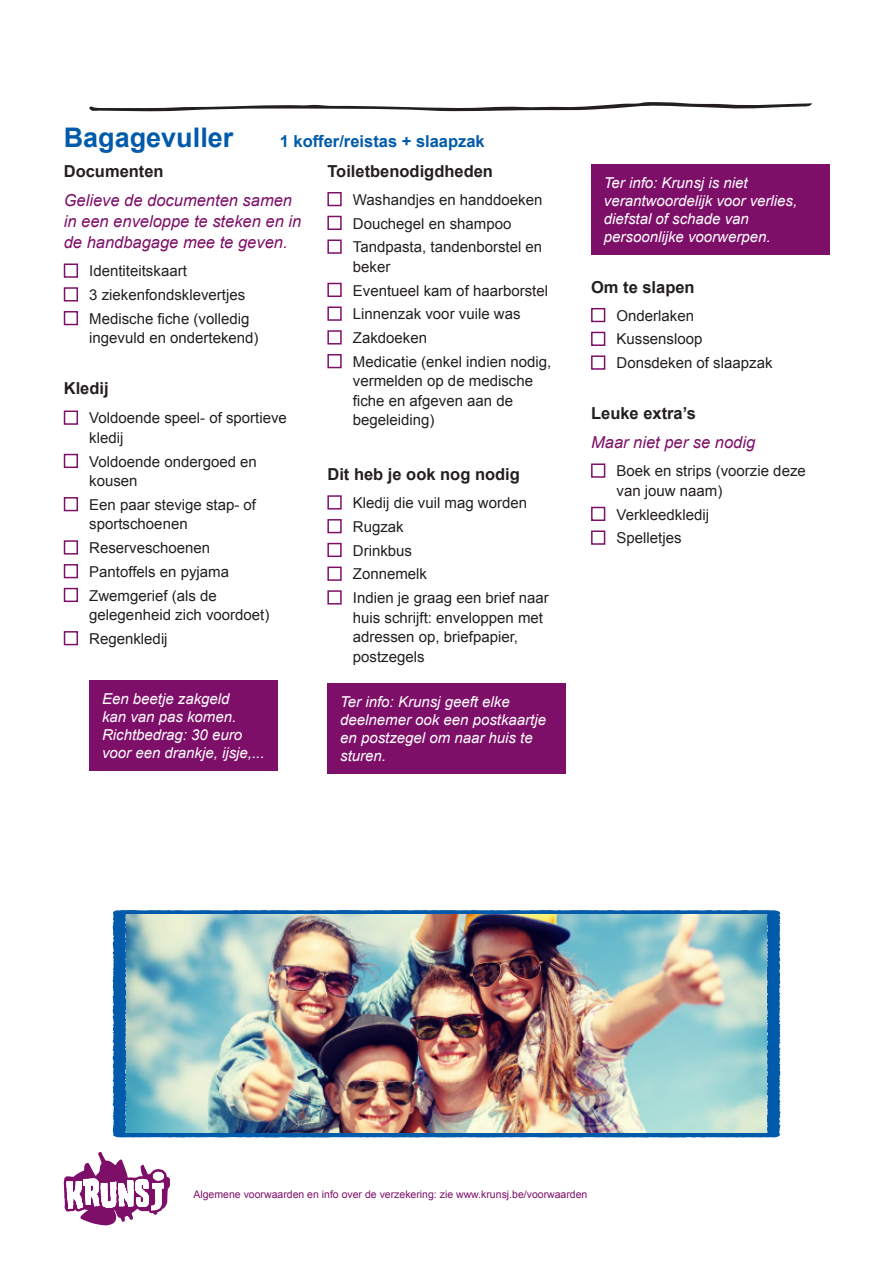
<style>
.page{position:relative;width:893px;height:1263px;background:#fff}
.page>*{position:absolute;margin:0;border:0;box-sizing:border-box;transform-origin:0 0}
.t1{font:700 27px "Arial";color:#015aaa}
.t2{font:italic 16.5px/21px "Arial";color:#7e0f69}
.t3{font:700 16.5px "Arial";color:#231f20}
.t4{font:700 16.5px "Arial";color:#015aaa}
.t5{font:15px/19.5px "Arial";color:#231f20}
.t6{font:italic 15px/18px "Arial";color:#fff}
.t7{font:10.5px "Arial";color:#7e0f69}
</style>
<div class="page">
<svg style="left:64px;top:1152px;width:106px;height:73px"></svg>
<div style="left:64px;top:263px;width:14px;height:15px;border:2px solid #7e0f69"></div>
<div style="left:64px;top:287px;width:14px;height:14px;border:2px solid #7e0f69"></div>
<div style="left:64px;top:311px;width:14px;height:14px;border:2px solid #7e0f69"></div>
<div style="left:64px;top:410px;width:14px;height:15px;border:2px solid #7e0f69"></div>
<div style="left:64px;top:454px;width:14px;height:14px;border:2px solid #7e0f69"></div>
<div style="left:64px;top:497px;width:14px;height:14px;border:2px solid #7e0f69"></div>
<div style="left:64px;top:540px;width:14px;height:14px;border:2px solid #7e0f69"></div>
<div style="left:64px;top:564px;width:14px;height:14px;border:2px solid #7e0f69"></div>
<div style="left:64px;top:588px;width:14px;height:14px;border:2px solid #7e0f69"></div>
<div style="left:64px;top:631px;width:14px;height:14px;border:2px solid #7e0f69"></div>
<div style="left:89px;top:680px;width:189px;height:91px;background:#7e0f69"></div>
<div style="left:327px;top:192px;width:15px;height:14px;border:2px solid #7e0f69"></div>
<div style="left:327px;top:216px;width:15px;height:14px;border:2px solid #7e0f69"></div>
<div style="left:327px;top:239px;width:15px;height:15px;border:2px solid #7e0f69"></div>
<div style="left:327px;top:283px;width:15px;height:14px;border:2px solid #7e0f69"></div>
<div style="left:327px;top:306px;width:15px;height:15px;border:2px solid #7e0f69"></div>
<div style="left:327px;top:330px;width:15px;height:14px;border:2px solid #7e0f69"></div>
<div style="left:327px;top:354px;width:15px;height:14px;border:2px solid #7e0f69"></div>
<div style="left:327px;top:495px;width:15px;height:14px;border:2px solid #7e0f69"></div>
<div style="left:327px;top:519px;width:15px;height:14px;border:2px solid #7e0f69"></div>
<div style="left:327px;top:543px;width:15px;height:14px;border:2px solid #7e0f69"></div>
<div style="left:327px;top:566px;width:15px;height:15px;border:2px solid #7e0f69"></div>
<div style="left:327px;top:590px;width:15px;height:15px;border:2px solid #7e0f69"></div>
<div style="left:327px;top:683px;width:239px;height:90px;background:#7e0f69"></div>
<div style="left:591px;top:164px;width:238px;height:91px;background:#7e0f69"></div>
<div style="left:591px;top:308px;width:14px;height:14px;border:2px solid #7e0f69"></div>
<div style="left:591px;top:332px;width:14px;height:14px;border:2px solid #7e0f69"></div>
<div style="left:591px;top:355px;width:14px;height:15px;border:2px solid #7e0f69"></div>
<div style="left:591px;top:463px;width:14px;height:15px;border:2px solid #7e0f69"></div>
<div style="left:591px;top:507px;width:14px;height:14px;border:2px solid #7e0f69"></div>
<div style="left:591px;top:530px;width:14px;height:15px;border:2px solid #7e0f69"></div>
<svg style="left:89px;top:102px;width:723px;height:10px"></svg>
<svg style="left:113px;top:910px;width:667px;height:227px;fill:#015aaa"></svg>
<img style="left:126px;top:915px;width:641px;height:218px">
<p class="t1" style="left:64px;top:120px;width:171px">Bagagevuller</p>
<p class="t4" style="left:280px;top:130px;width:206px">1 koffer/reistas + slaapzak</p>
<p class="t3" style="left:64px;top:160px;width:101px">Documenten</p>
<p class="t2" style="left:64px;top:190px;width:239px">Gelieve de documenten samen in een enveloppe te steken en in de handbagage mee te geven.</p>
<p class="t5" style="left:89px;top:261px;width:99px">Identiteitskaart</p>
<p class="t5" style="left:89px;top:285px;width:157px">3 ziekenfondsklevertjes</p>
<p class="t5" style="left:89px;top:309px;width:171px">Medische fiche (volledig ingevuld en ondertekend)</p>
<p class="t3" style="left:64px;top:377px;width:46px">Kledij</p>
<p class="t5" style="left:89px;top:408px;width:199px">Voldoende speel- of sportieve kledij</p>
<p class="t5" style="left:89px;top:452px;width:169px">Voldoende ondergoed en kousen</p>
<p class="t5" style="left:89px;top:495px;width:168px">Een paar stevige stap- of sportschoenen</p>
<p class="t5" style="left:89px;top:538px;width:122px">Reserveschoenen</p>
<p class="t5" style="left:89px;top:562px;width:141px">Pantoffels en pyjama</p>
<p class="t5" style="left:89px;top:586px;width:182px">Zwemgerief (als de gelegenheid zich voordoet)</p>
<p class="t5" style="left:89px;top:629px;width:80px">Regenkledij</p>
<p class="t3" style="left:327px;top:160px;width:167px">Toiletbenodigdheden</p>
<p class="t5" style="left:353px;top:190px;width:191px">Washandjes en handdoeken</p>
<p class="t5" style="left:353px;top:214px;width:160px">Douchegel en shampoo</p>
<p class="t5" style="left:353px;top:237px;width:191px">Tandpasta, tandenborstel en beker</p>
<p class="t5" style="left:353px;top:281px;width:197px">Eventueel kam of haarborstel</p>
<p class="t5" style="left:353px;top:304px;width:169px">Linnenzak voor vuile was</p>
<p class="t5" style="left:353px;top:328px;width:76px">Zakdoeken</p>
<p class="t5" style="left:353px;top:352px;width:200px">Medicatie (enkel indien nodig, vermelden op de medische fiche en afgeven aan de begeleiding)</p>
<p class="t3" style="left:327px;top:463px;width:194px">Dit heb je ook nog nodig</p>
<p class="t5" style="left:353px;top:493px;width:176px">Kledij die vuil mag worden</p>
<p class="t5" style="left:353px;top:517px;width:52px">Rugzak</p>
<p class="t5" style="left:353px;top:541px;width:61px">Drinkbus</p>
<p class="t5" style="left:353px;top:564px;width:76px">Zonnemelk</p>
<p class="t5" style="left:353px;top:588px;width:197px">Indien je graag een brief naar huis schrijft: enveloppen met adressen op, briefpapier, postzegels</p>
<p class="t6" style="left:340px;top:692px;width:207px">Ter info: Krunsj geeft elke deelnemer ook een postkaartje en postzegel om naar huis te sturen.</p>
<p class="t6" style="left:102px;top:690px;width:164px">Een beetje zakgeld<br>kan van pas komen.<br>Richtbedrag: 30 euro voor een drankje, ijsje,...</p>
<p class="t6" style="left:604px;top:174px;width:195px">Ter info: Krunsj is niet verantwoordelijk voor verlies, diefstal of schade van persoonlijke voorwerpen.</p>
<p class="t3" style="left:591px;top:276px;width:105px">Om te slapen</p>
<p class="t5" style="left:617px;top:306px;width:79px">Onderlaken</p>
<p class="t5" style="left:617px;top:330px;width:87px">Kussensloop</p>
<p class="t5" style="left:617px;top:353px;width:157px">Donsdeken of slaapzak</p>
<p class="t3" style="left:591px;top:402px;width:106px">Leuke extra’s</p>
<p class="t2" style="left:591px;top:432px;width:166px">Maar niet per se nodig</p>
<p class="t5" style="left:617px;top:461px;width:191px">Boek en strips (voorzie deze van jouw naam)</p>
<p class="t5" style="left:617px;top:505px;width:94px">Verkleedkledij</p>
<p class="t5" style="left:617px;top:528px;width:67px">Spelletjes</p>
<p class="t7" style="left:193px;top:1188px;width:395px">Algemene voorwaarden en info over de verzekering: zie www.krunsj.be/voorwaarden</p>
</div>
